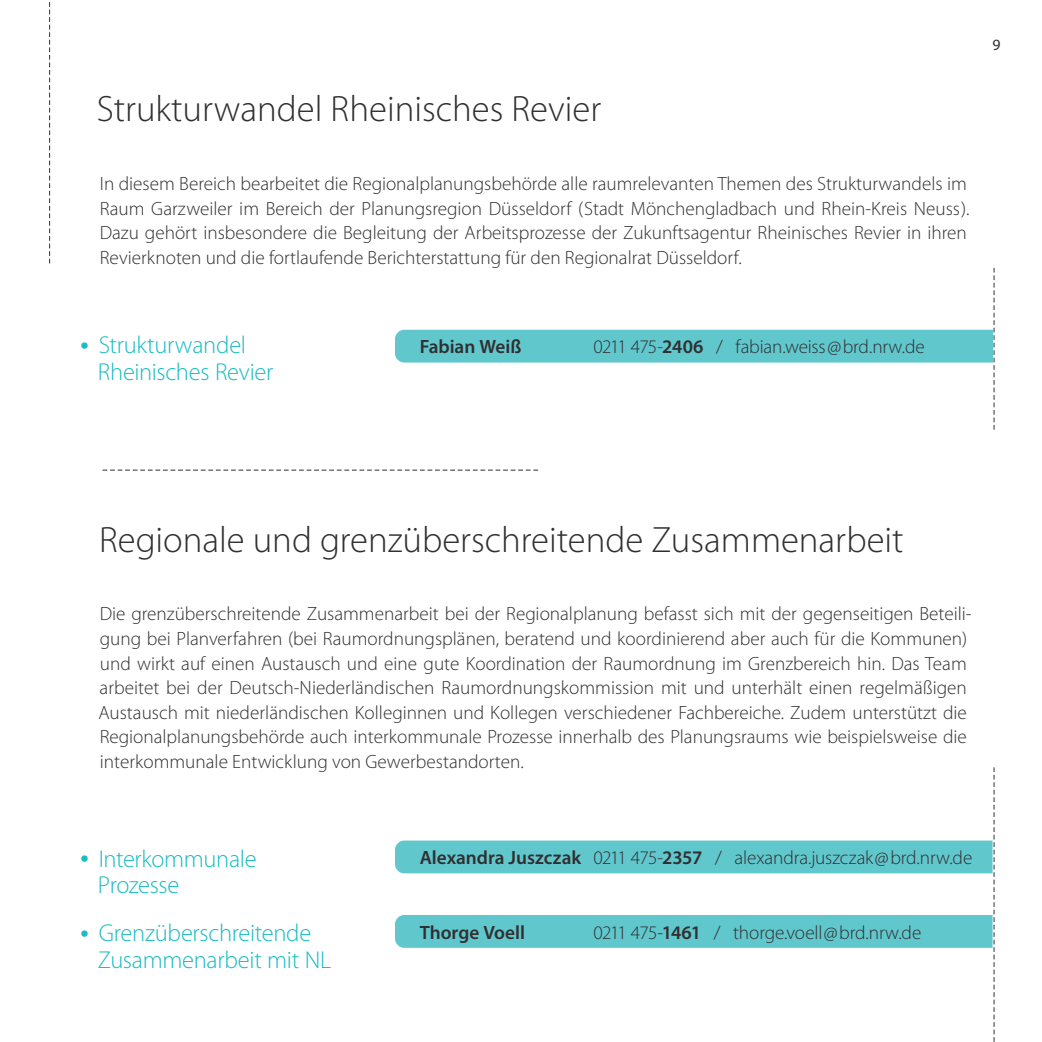
<style>
.page{position:relative;width:1042px;height:1042px;background:#fff}
.page>*{position:absolute;margin:0;border:0;box-sizing:border-box;transform-origin:0 0}
.t1{font:300 36.75px "Myriad Pro";color:#312f30}
.t2{font:300 24.5px "Myriad Pro";letter-spacing:-.015em;color:#19bcc3}
.t3{font:300 19.25px/24.5px "Myriad Pro";color:#312f30}
.t4{font:600 19.25px "Myriad Pro";color:#312f30}
.t5{font:15.75px "Myriad Pro";color:#312f30}
.s1{font-weight:700}
.s2{font-weight:600}
</style>
<div class="page">
<div style="left:394px;top:914px;width:644px;height:34px;background:#60c7cd;border-radius:10px"></div>
<div style="left:394px;top:914px;width:645px;height:35px;border:1px solid #fff;border-radius:10px"></div>
<div style="left:394px;top:840px;width:644px;height:34px;background:#60c7cd;border-radius:10px"></div>
<div style="left:394px;top:839px;width:645px;height:35px;border:1px solid #fff;border-radius:10px"></div>
<svg style="left:103px;top:470px;width:434px;height:1px"></svg>
<div style="left:394px;top:329px;width:644px;height:34px;background:#60c7cd;border-radius:10px"></div>
<div style="left:394px;top:329px;width:645px;height:34px;border:1px solid #fff;border-radius:10px"></div>
<div style="left:993px;top:213px;width:49px;height:798px;background:#fff"></div>
<svg style="left:993px;top:268px;width:1px;height:161px"></svg>
<hr style="left:992px;top:629px;width:3px;height:413px;background:#fff">
<svg style="left:993px;top:768px;width:1px;height:274px"></svg>
<svg style="left:49px;top:2px;width:1px;height:261px"></svg>
<p class="t1" style="left:97px;top:87px;width:506px">Strukturwandel Rheinisches Revier</p>
<p class="t3" style="left:100px;top:171px;width:871px">In diesem Bereich bearbeitet die Regionalplanungsbehörde alle raumrelevanten Themen des Strukturwandels im Raum Garzweiler im Bereich der Planungsregion Düsseldorf (Stadt Mönchengladbach und Rhein-Kreis Neuss).<br>Dazu gehört insbesondere die Begleitung der Arbeitsprozesse der Zukunftsagentur Rheinisches Revier in ihren Revierknoten und die fortlaufende Berichterstattung für den Regionalrat Düsseldorf.</p>
<p class="t5" style="left:992px;top:35px;width:10px">9</p>
<p class="t2" style="left:81px;top:330px;width:167px"><span class="s1">•</span> Strukturwandel</p>
<p class="t4" style="left:420px;top:335px;width:103px">Fabian Weiß</p>
<p class="t3" style="left:593px;top:334px;width:333px">0211 475-<span class="s2">2406</span> / fabian.weiss@brd.nrw.de</p>
<p class="t2" style="left:98px;top:357px;width:177px">Rheinisches Revier</p>
<p class="t1" style="left:99px;top:517px;width:806px">Regionale und grenzüberschreitende Zusammenarbeit</p>
<p class="t3" style="left:98px;top:601px;width:874px">Die grenzüberschreitende Zusammenarbeit bei der Regionalplanung befasst sich mit der gegenseitigen Beteili&shy;gung bei Planverfahren (bei Raumordnungsplänen, beratend und koordinierend aber auch für die Kommunen) und wirkt auf einen Austausch und eine gute Koordination der Raumordnung im Grenzbereich hin. Das Team arbeitet bei der Deutsch-Niederländischen Raumordnungskommission mit und unterhält einen regelmäßigen Austausch mit niederländischen Kolleginnen und Kollegen verschiedener Fachbereiche. Zudem unterstützt die Regionalplanungsbehörde auch interkommunale Prozesse innerhalb des Planungsraums wie beispielsweise die interkommunale Entwicklung von Gewerbestandorten.</p>
<p class="t2" style="left:81px;top:844px;width:177px"><span class="s1">•</span> Interkommunale</p>
<p class="t2" style="left:98px;top:870px;width:83px">Prozesse</p>
<p class="t2" style="left:81px;top:918px;width:232px"><span class="s1">•</span> Grenzüberschreitende</p>
<p class="t2" style="left:98px;top:944px;width:235px">Zusammenarbeit mit NL</p>
<p class="t3" style="left:420px;top:845px;width:554px"><span class="s2">Alexandra Juszczak</span> 0211 475-<span class="s2">2357</span> / alexandra.juszczak@brd.nrw.de</p>
<p class="t4" style="left:420px;top:920px;width:107px">Thorge Voell</p>
<p class="t3" style="left:593px;top:920px;width:329px">0211 475-<span class="s2">1461</span> / thorge.voell@brd.nrw.de</p>
</div>
